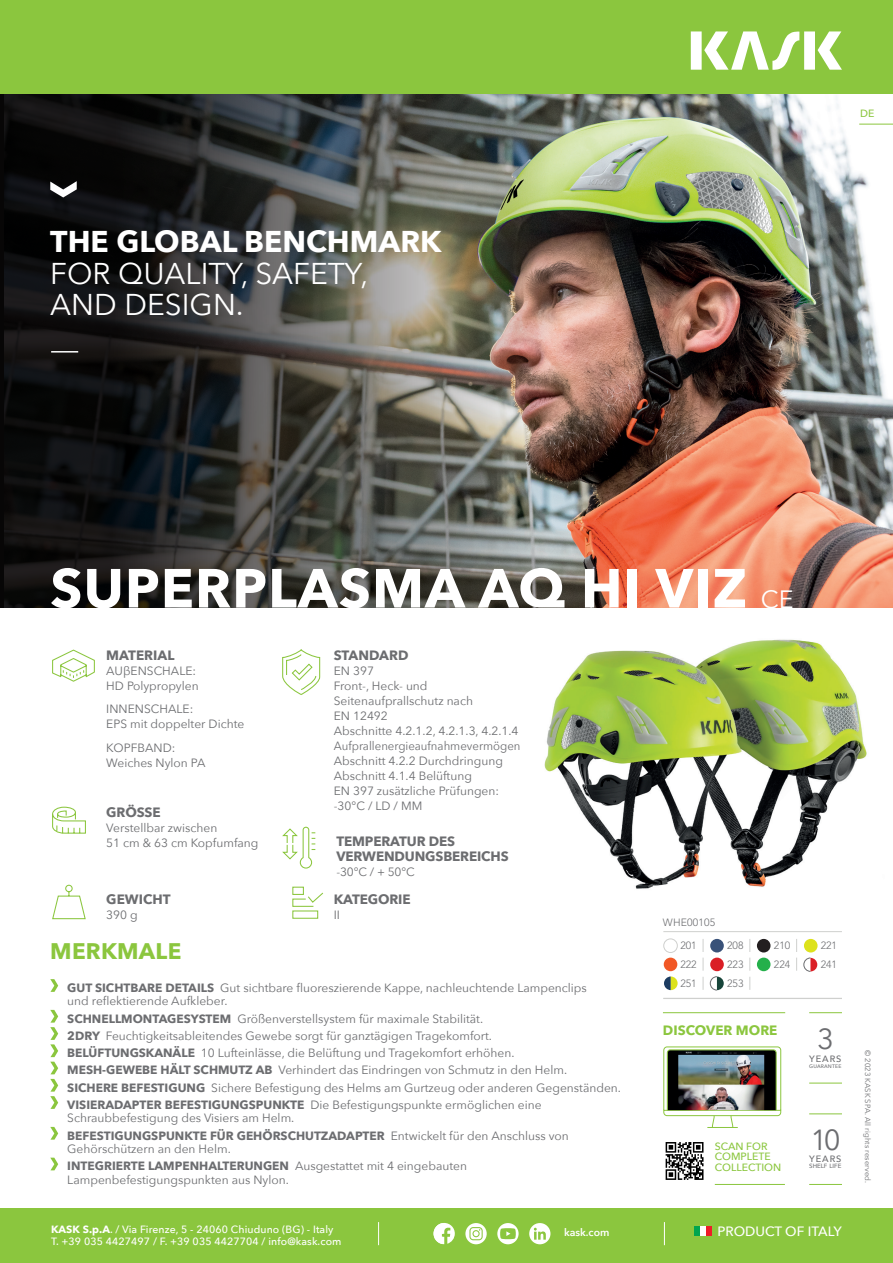
<style>
.page{position:relative;width:893px;height:1263px;background:#fff}
.page>*{position:absolute;margin:0;border:0;box-sizing:border-box;transform-origin:0 0}
.t1{font:700 54.45px "Avenir Next";letter-spacing:.02em;color:#fff}
.t2{font:30px/31.5px "Avenir Next";color:#fff}
.t3{font:700 30px "Avenir Next";color:#fff}
.t4{font:29.1px "Avenir Next";color:#6c6d70}
.t5{font:700 22.5px "Avenir Next";letter-spacing:.01em;color:#8bc63e}
.t6{font:700 13.5px/15px "Avenir Next";letter-spacing:-.01em;color:#6c6d70}
.t7{font:500 13.5px "Avenir Next";color:#fff}
.t8{font:700 13.5px "Avenir Next";color:#8bc63e}
.t9{font:12px/15px "Avenir Next";color:#6c6d70}
.t10{font:500 10.5px/12.6px "Avenir Next";letter-spacing:.01em;color:#fff}
.t11{font:300 10.5px "Avenir LT Std";color:#6c6d70}
.t12{font:500 10.5px/10.5px "Avenir Next";color:#8bc63e}
.t13{font:600 10.5px "Avenir Next";color:#fff}
.t14{font:300 10.5px "Avenir LT Std";letter-spacing:.02em;color:#6c6d70}
.t15{font:500 9.15px "Avenir Next";letter-spacing:.1em;color:#6c6d70}
.t16{font:7.65px "Avenir Next";letter-spacing:.01em;color:#6c6d70}
.t17{font:500 6.15px "Avenir Next";color:#6c6d70}
.t18{font:500 5.1px "Avenir Next";letter-spacing:.035em;color:#6c6d70}
.s1{font-weight:400;font-size:25.05px}
.s2{font-weight:700}
</style>
<div class="page">
<div style="left:0;top:1208px;width:893px;height:55px;background:#8bc63e"></div>
<svg style="left:378px;top:1222px;width:1px;height:23px"></svg>
<svg style="left:664px;top:1222px;width:1px;height:23px"></svg>
<svg style="left:443px;top:1223px;width:12px;height:21px"></svg>
<svg style="left:434px;top:1223px;width:9px;height:21px"></svg>
<svg style="left:465px;top:1223px;width:22px;height:21px"></svg>
<svg style="left:497px;top:1223px;width:22px;height:21px"></svg>
<svg style="left:529px;top:1223px;width:21px;height:21px"></svg>
<div style="left:694px;top:1227px;width:6px;height:9px;background:#00a54f"></div>
<div style="left:700px;top:1227px;width:6px;height:9px;background:#fff"></div>
<div style="left:706px;top:1227px;width:6px;height:9px;background:#ee1c28"></div>
<img style="left:544px;top:639px;width:323px;height:250px">
<img style="left:621px;top:94px;width:272px;height:513px">
<img style="left:0;top:94px;width:621px;height:513px">
<hr style="left:663px;top:1012px;width:122px;height:1px;background:#8bc63e">
<hr style="left:715px;top:1184px;width:70px;height:1px;background:#8bc63e">
<hr style="left:809px;top:1012px;width:33px;height:1px;background:#8bc63e">
<hr style="left:809px;top:1113px;width:33px;height:1px;background:#8bc63e">
<hr style="left:809px;top:1083px;width:33px;height:1px;background:#8bc63e">
<hr style="left:809px;top:1184px;width:33px;height:1px;background:#8bc63e">
<div style="left:0;top:0;width:893px;height:94px;background:#8bc63e"></div>
<hr style="left:859px;top:124px;width:34px;height:1px;background:#8bc63e">
<img style="left:663px;top:1046px;width:119px;height:82px">
<svg style="left:50px;top:181px;width:27px;height:16px"></svg>
<hr style="left:51px;top:351px;width:27px;height:2px;background:#fff">
<svg style="left:691px;top:31px;width:151px;height:39px"></svg>
<svg style="left:665px;top:1142px;width:39px;height:38px"></svg>
<svg style="left:666px;top:1142px;width:37px;height:38px"></svg>
<svg style="left:50px;top:979px;width:8px;height:13px"></svg>
<svg style="left:50px;top:1010px;width:8px;height:99px"></svg>
<svg style="left:50px;top:1127px;width:8px;height:12px"></svg>
<svg style="left:50px;top:1158px;width:8px;height:12px"></svg>
<hr style="left:663px;top:931px;width:179px;height:1px;background:#cfd0ce">
<div style="left:663px;top:938px;width:15px;height:15px;border:1px solid #cfd0ce;border-radius:50%"></div>
<div style="left:710px;top:939px;width:14px;height:13px;background:#395279;border-radius:50%"></div>
<div style="left:757px;top:939px;width:13px;height:13px;background:#231f20;border-radius:50%"></div>
<div style="left:804px;top:939px;width:13px;height:13px;background:#dde21c;border-radius:50%"></div>
<div style="left:664px;top:957px;width:13px;height:14px;background:#f15725;border-radius:50%"></div>
<div style="left:710px;top:957px;width:14px;height:14px;background:#da1f26;border-radius:50%"></div>
<div style="left:757px;top:957px;width:13px;height:14px;background:#24b04b;border-radius:50%"></div>
<hr style="left:663px;top:998px;width:179px;height:1px;background:#cfd0ce">
<svg style="left:803px;top:958px;width:14px;height:14px"></svg>
<svg style="left:664px;top:976px;width:14px;height:14px"></svg>
<svg style="left:710px;top:976px;width:14px;height:14px"></svg>
<svg style="left:282px;top:826px;width:34px;height:43px"></svg>
<svg style="left:52px;top:649px;width:43px;height:33px"></svg>
<svg style="left:282px;top:649px;width:39px;height:46px"></svg>
<svg style="left:52px;top:884px;width:34px;height:36px"></svg>
<svg style="left:52px;top:806px;width:34px;height:28px"></svg>
<svg style="left:292px;top:886px;width:31px;height:33px"></svg>
<svg style="left:703px;top:939px;width:1px;height:32px"></svg>
<svg style="left:749px;top:939px;width:1px;height:32px"></svg>
<svg style="left:796px;top:939px;width:1px;height:32px"></svg>
<svg style="left:703px;top:977px;width:1px;height:13px"></svg>
<svg style="left:749px;top:977px;width:1px;height:13px"></svg>
<h2 class="t3" style="left:50px;top:216px;width:393px">THE GLOBAL BENCHMARK</h2>
<h2 class="t2" style="left:50px;top:256px;width:319px">FOR QUALITY, SAFETY,<br>AND DESIGN.</h2>
<p class="t12" style="left:860px;top:108px;width:16px">DE</p>
<h1 class="t1" style="left:50px;top:541px;width:745px">SUPERPLASMA AQ HI VIZ <span class="s1">CE</span></h1>
<p class="t6" style="left:106px;top:647px;width:70px">MATERIAL</p>
<p class="t9" style="left:106px;top:663px;width:94px">AUβENSCHALE:<br>HD Polypropylen</p>
<p class="t9" style="left:106px;top:701px;width:140px">INNENSCHALE:<br>EPS mit doppelter Dichte</p>
<p class="t9" style="left:106px;top:740px;width:101px">KOPFBAND:<br>Weiches Nylon PA</p>
<p class="t6" style="left:106px;top:804px;width:56px">GRÖSSE</p>
<p class="t9" style="left:106px;top:819px;width:154px">Verstellbar zwischen<br>51 cm &amp; 63 cm Kopfumfang</p>
<p class="t6" style="left:106px;top:891px;width:66px">GEWICHT</p>
<p class="t9" style="left:106px;top:906px;width:33px">390 g</p>
<h3 class="t5" style="left:50px;top:932px;width:133px">MERKMALE</h3>
<p class="t6" style="left:334px;top:647px;width:76px">STANDARD</p>
<p class="t9" style="left:334px;top:663px;width:188px">EN 397<br>Front-, Heck- und<br>Seitenaufprallschutz nach<br>EN 12492<br>Abschnitte 4.2.1.2, 4.2.1.3, 4.2.1.4<br>Aufprallenergieaufnahmevermögen<br>Abschnitt 4.2.2 Durchdringung<br>Abschnitt 4.1.4 Belüftung<br>EN 397 zusätzliche Prüfungen: -30°C / LD / MM</p>
<p class="t6" style="left:336px;top:834px;width:174px">TEMPERATUR DES<br>VERWENDUNGSBEREICHS</p>
<p class="t9" style="left:336px;top:864px;width:80px">-30°C / + 50°C</p>
<p class="t6" style="left:334px;top:891px;width:78px">KATEGORIE</p>
<p class="t9" style="left:334px;top:906px;width:8px">II</p>
<p class="t9" style="left:67px;top:980px;width:521px;line-height:13.5px"><span class="s2">GUT SICHTBARE DETAILS</span> Gut sichtbare fluoreszierende Kappe, nachleuchtende Lampenclips und reflektierende Aufkleber.</p>
<p class="t9" style="left:67px;top:1009px;width:555px;line-height:17.2px"><span class="s2">SCHNELLMONTAGESYSTEM</span> Größenverstellsystem für maximale Stabilität.<br><span class="s2">2DRY</span> Feuchtigkeitsableitendes Gewebe sorgt für ganztägigen Tragekomfort.<br><span class="s2">BELÜFTUNGSKANÄLE</span> 10 Lufteinlässe, die Belüftung und Tragekomfort erhöhen.<br><span class="s2">MESH-GEWEBE HÄLT SCHMUTZ AB</span> Verhindert das Eindringen von Schmutz in den Helm.<br><span class="s2">SICHERE BEFESTIGUNG</span> Sichere Befestigung des Helms am Gurtzeug oder anderen Gegenständen.<br><span class="s2">VISIERADAPTER BEFESTIGUNGSPUNKTE</span> Die Befestigungspunkte ermöglichen eine</p>
<p class="t9" style="left:67px;top:1109px;width:503px;line-height:17.2px">Schraubbefestigung des Visiers am Helm.<br><span class="s2">BEFESTIGUNGSPUNKTE FÜR GEHÖRSCHUTZADAPTER</span> Entwickelt für den Anschluss von</p>
<p class="t9" style="left:67px;top:1140px;width:401px;line-height:17.2px">Gehörschützern an den Helm.<br><span class="s2">INTEGRIERTE LAMPENHALTERUNGEN</span> Ausgestattet mit 4 eingebauten</p>
<p class="t9" style="left:67px;top:1172px;width:223px">Lampenbefestigungspunkten aus Nylon.</p>
<p class="t14" style="left:663px;top:916px;width:54px">WHE00105</p>
<p class="t11" style="left:680px;top:940px;width:18px">201</p>
<p class="t11" style="left:727px;top:940px;width:18px">208</p>
<p class="t11" style="left:774px;top:940px;width:18px">210</p>
<p class="t11" style="left:821px;top:940px;width:18px">221</p>
<p class="t11" style="left:680px;top:958px;width:18px">222</p>
<p class="t11" style="left:727px;top:958px;width:18px">223</p>
<p class="t11" style="left:774px;top:958px;width:18px">224</p>
<p class="t11" style="left:680px;top:977px;width:18px">251</p>
<p class="t11" style="left:727px;top:977px;width:18px">253</p>
<p class="t11" style="left:821px;top:958px;width:18px">241</p>
<p class="t8" style="left:663px;top:1019px;width:116px">DISCOVER MORE</p>
<h3 class="t4" style="left:817px;top:1014px;width:18px">3</h3>
<p class="t15" style="left:809px;top:1051px;width:34px">YEARS</p>
<p class="t18" style="left:809px;top:1062px;width:34px">GUARANTEE</p>
<p class="t12" style="left:715px;top:1140px;width:68px">SCAN FOR<br>COMPLETE<br>COLLECTION</p>
<h3 class="t4" style="left:811px;top:1115px;width:31px">10</h3>
<p class="t15" style="left:809px;top:1151px;width:34px">YEARS</p>
<p class="t17" style="left:809px;top:1161px;width:34px">SHELF LIFE</p>
<p class="t10" style="left:51px;top:1222px;width:292px"><span class="s2">KASK S.p.A</span>. / Via Firenze, 5 - 24060 Chiuduno (BG) - Italy<br>T. +39 035 4427497 / F. +39 035 4427704 / info@kask.com</p>
<p class="t7" style="left:717px;top:1220px;width:126px">PRODUCT OF ITALY</p>
<p class="t13" style="left:564px;top:1223px;width:47px">kask.com</p>
<p class="t16" style="left:874px;top:1050px;width:134px;rotate:90deg">© 2023 KASK SPA. All rights reserved.</p>
</div>
